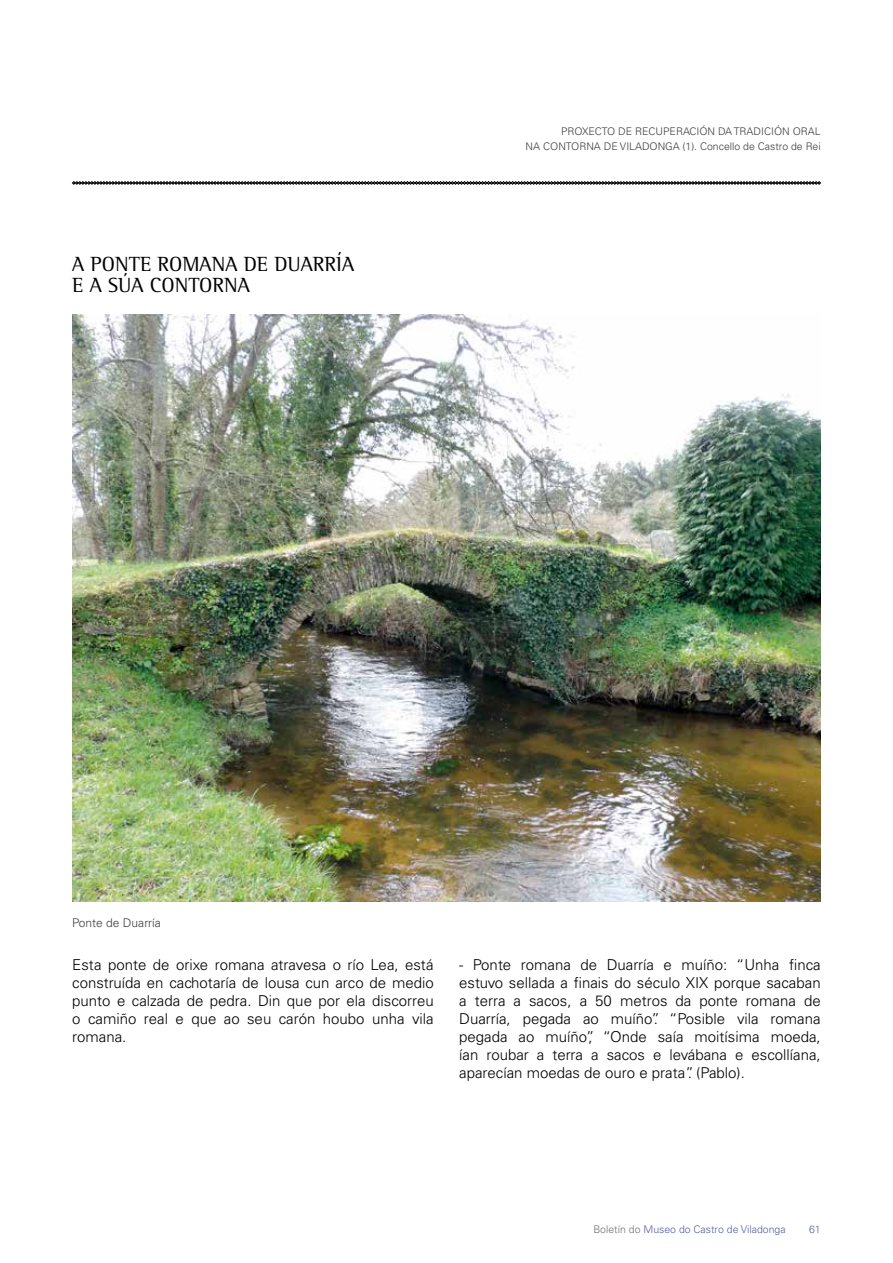
<style>
.page{position:relative;width:893px;height:1263px;background:#fff}
.page>*{position:absolute;margin:0;border:0;box-sizing:border-box;transform-origin:0 0}
.t1{font:21px/21px "Rotis Semi Serif";color:#000}
.t2{font:300 15px/18px "Univers LT Std";color:#000;text-align:justify}
.t3{font:300 12px "Univers LT Std";color:#3e3d40}
.t4{font:300 10.5px/15px "Univers LT Std";color:#3e3d40;text-align:right}
.t5{font:300 10.5px "Univers LT Std";color:#5560a4}
.s1{color:#707172}
</style>
<div class="page">
<svg style="left:72px;top:181px;width:749px;height:4px;background:#616161"></svg>
<img style="left:72px;top:315px;width:749px;height:586px">
<h1 class="t1" style="left:72px;top:253px;width:283px">A PONTE ROMANA DE DUARRÍA<br>E A SÚA CONTORNA</h1>
<p class="t4" style="left:526px;top:124px;width:297px">PROXECTO DE RECUPERACIÓN DA TRADICIÓN ORAL<br>NA CONTORNA DE VILADONGA (1). Concello de Castro de Rei</p>
<p class="t3" style="left:72px;top:915px;width:90px">Ponte de Duarría</p>
<p class="t2" style="left:72px;top:955px;width:363px">Esta ponte de orixe romana atravesa o río Lea, está construída en cachotaría de lousa cun arco de medio punto e calzada de pedra. Din que por ela discorreu o camiño real e que ao seu carón houbo unha vila romana.</p>
<p class="t2" style="left:459px;top:955px;width:363px">- Ponte romana de Duarría e muíño: “Unha finca estuvo sellada a finais do século XIX porque sacaban a terra a sacos, a 50 metros da ponte romana de Duarría, pegada ao muíño”. “Posible vila romana pegada ao muíño”, “Onde saía moitísima moeda, ían roubar a terra a sacos e levábana e escollíana, aparecían moedas de ouro e prata”. (Pablo).</p>
<p class="t5" style="left:593px;top:1223px;width:194px"><span class="s1">Boletín do</span> Museo do Castro de Viladonga</p>
<p class="t5" style="left:809px;top:1223px;width:13px">61</p>
</div>
